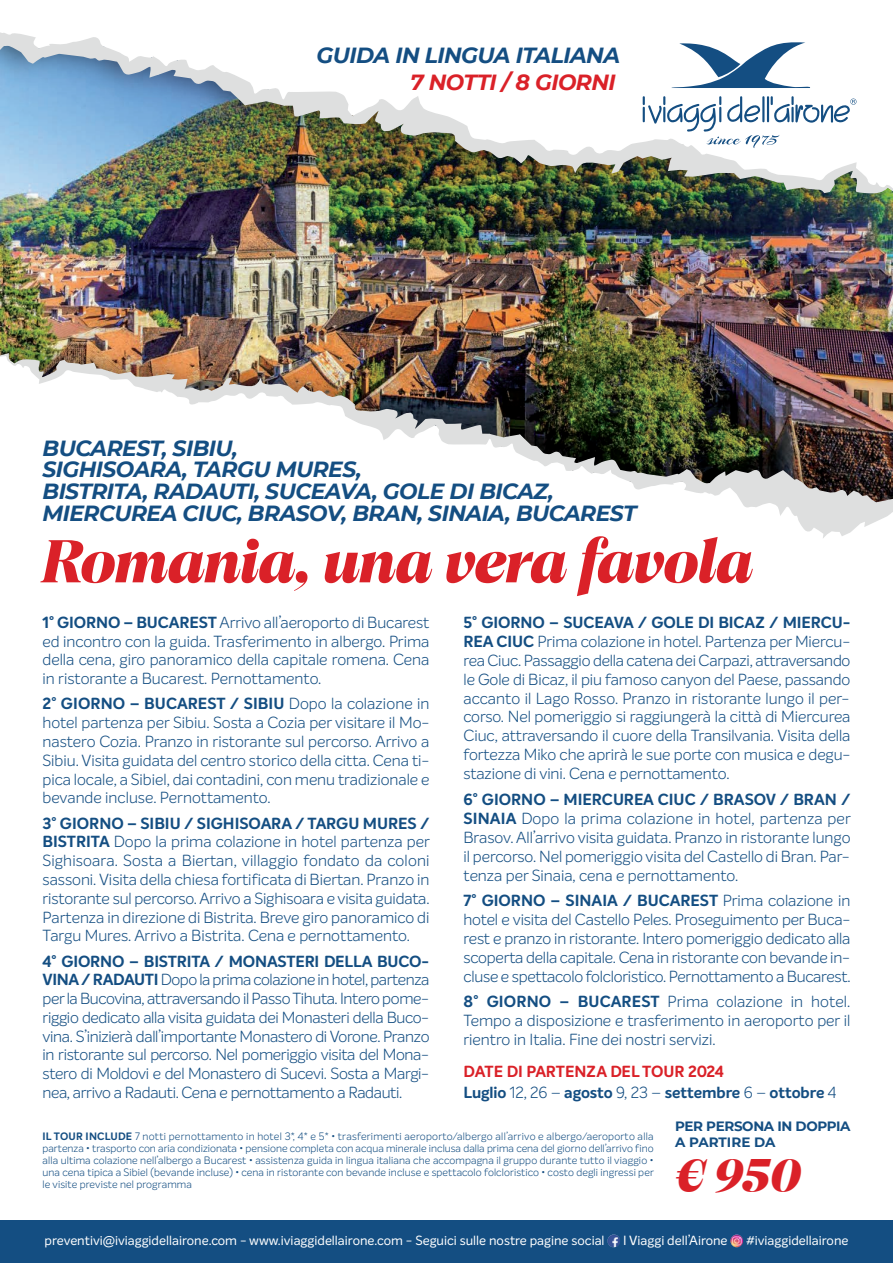
<style>
.page{position:relative;width:893px;height:1263px;background:#fff}
.page>*{position:absolute;margin:0;border:0;box-sizing:border-box;transform-origin:0 0}
.t1{font:61.95px "Cotford Display Bold Italic";letter-spacing:-.005em;color:#da2128}
.t2{font:48px "Cotford Display Bold Italic";color:#da2128}
.t3{font:italic 700 21.9px/21.8px "Montserrat";letter-spacing:-.025em;color:#144e82}
.t4{font:italic 700 21.9px "Montserrat";letter-spacing:-.025em;color:#da2128}
.t5{font:300 15.75px/18.8px "Intelo";letter-spacing:-.005em;color:#144e82;text-align:justify}
.t6{font:700 15.75px/21px "Intelo";letter-spacing:-.005em;color:#144e82}
.t7{font:700 13.5px/16.2px "Montserrat";letter-spacing:-.025em;color:#144e82}
.t8{font:13.05px "Intelo";color:#fff}
.t9{font:300 10.5px/12px "Intelo";letter-spacing:.01em;color:#144e82;text-align:justify}
.s1{font-weight:700}
.s2{color:#da2128}
.s3{font-weight:300}
</style>
<div class="page">
<img style="left:0;top:201px;width:893px;height:49px">
<img style="left:0;top:32px;width:893px;height:169px">
<svg style="left:670px;top:42px;width:142px;height:46px"></svg>
<svg style="left:643px;top:96px;width:213px;height:52px"></svg>
<img style="left:0;top:250px;width:893px;height:103px">
<img style="left:0;top:353px;width:893px;height:185px">
<div style="left:0;top:1220px;width:893px;height:43px;background:#144e82"></div>
<svg style="left:607px;top:1234px;width:13px;height:13px"></svg>
<svg style="left:730px;top:1234px;width:13px;height:13px"></svg>
<h3 class="t3" style="left:317px;top:44px;width:305px">GUIDA IN LINGUA ITALIANA</h3>
<h3 class="t4" style="left:410px;top:69px;width:207px">7 NOTTI / 8 GIORNI</h3>
<h3 class="t3" style="left:42px;top:437px;width:596px">BUCAREST, SIBIU,<br>SIGHISOARA, TARGU MURES,<br>BISTRITA, RADAUTI, SUCEAVA, GOLE DI BICAZ, MIERCUREA CIUC, BRASOV, BRAN, SINAIA, BUCAREST</h3>
<h1 class="t1" style="left:42px;top:535px;width:712px">Romania, una vera favola</h1>
<p class="t5" style="left:43px;top:614px;width:388px"><span class="s1">1° GIORNO – BUCAREST</span> Arrivo all’aeroporto di Bucarest ed incontro con la guida. Trasferimento in albergo. Prima della cena, giro panoramico della capitale romena. Cena in ristorante a Bucarest. Pernottamento.</p>
<p class="t5" style="left:43px;top:695px;width:388px"><span class="s1">2° GIORNO – BUCAREST / SIBIU</span> Dopo la colazione in hotel partenza per Sibiu. Sosta a Cozia per visitare il Mo&shy;nastero Cozia. Pranzo in ristorante sul percorso. Arrivo a Sibiu. Visita guidata del centro storico della citta. Cena ti&shy;pica locale, a Sibiel, dai contadini, con menu tradizionale e bevande incluse. Pernottamento.</p>
<p class="t5" style="left:43px;top:815px;width:389px"><span class="s1">3° GIORNO – SIBIU / SIGHISOARA / TARGU MURES / BISTRITA</span> Dopo la prima colazione in hotel partenza per Sighisoara. Sosta a Biertan, villaggio fondato da coloni sassoni. Visita della chiesa fortificata di Biertan. Pranzo in ristorante sul percorso. Arrivo a Sighisoara e visita guidata.<br>Partenza in direzione di Bistrita. Breve giro panoramico di Targu Mures. Arrivo a Bistrita. Cena e pernottamento.</p>
<p class="t5" style="left:43px;top:953px;width:388px"><span class="s1">4° GIORNO – BISTRITA / MONASTERI DELLA BUCO-VINA / RADAUTI</span> Dopo la prima colazione in hotel, partenza per la Bucovina, attraversando il Passo Tihuta. Intero pome&shy;riggio dedicato alla visita guidata dei Monasteri della Buco&shy;vina. S’inizierà dall’importante Monastero di Vorone. Pranzo in ristorante sul percorso. Nel pomeriggio visita del Mona&shy;stero di Moldovi e del Monastero di Sucevi. Sosta a Margi&shy;nea, arrivo a Radauti. Cena e pernottamento a Radauti.</p>
<p class="t5" style="left:463px;top:614px;width:388px"><span class="s1">5° GIORNO – SUCEAVA / GOLE DI BICAZ / MIERCU-REA CIUC</span> Prima colazione in hotel. Partenza per Miercu&shy;rea Ciuc. Passaggio della catena dei Carpazi, attraversando le Gole di Bicaz, il piu famoso canyon del Paese, passando accanto il Lago Rosso. Pranzo in ristorante lungo il per&shy;corso. Nel pomeriggio si raggiungerà la città di Miercurea Ciuc, attraversando il cuore della Transilvania. Visita della fortezza Miko che aprirà le sue porte con musica e degu&shy;stazione di vini. Cena e pernottamento.</p>
<p class="t5" style="left:463px;top:791px;width:389px"><span class="s1">6° GIORNO – MIERCUREA CIUC / BRASOV / BRAN / SINAIA</span> Dopo la prima colazione in hotel, partenza per Brasov. All’arrivo visita guidata. Pranzo in ristorante lungo il percorso. Nel pomeriggio visita del Castello di Bran. Par&shy;tenza per Sinaia, cena e pernottamento.</p>
<p class="t5" style="left:463px;top:892px;width:389px"><span class="s1">7° GIORNO – SINAIA / BUCAREST</span> Prima colazione in hotel e visita del Castello Peles. Proseguimento per Buca&shy;rest e pranzo in ristorante. Intero pomeriggio dedicato alla scoperta della capitale. Cena in ristorante con bevande in&shy;cluse e spettacolo folcloristico. Pernottamento a Bucarest.</p>
<p class="t5" style="left:463px;top:993px;width:388px"><span class="s1">8° GIORNO – BUCAREST</span> Prima colazione in hotel.<br>Tempo a disposizione e trasferimento in aeroporto per il rientro in Italia. Fine dei nostri servizi.</p>
<p class="t6" style="left:463px;top:1062px;width:375px"><span class="s2">DATE DI PARTENZA DEL TOUR 2024<br></span>Luglio <span class="s3">12, 26 –</span> agosto <span class="s3">9, 23 –</span> settembre <span class="s3">6 –</span> ottobre <span class="s3">4</span></p>
<p class="t9" style="left:43px;top:1131px;width:613px"><span class="s1">IL TOUR INCLUDE</span> 7 notti pernottamento in hotel 3*, 4* e 5* • trasferimenti aeroporto/albergo all’arrivo e albergo/aeroporto alla partenza • trasporto con aria condizionata • pensione completa con acqua minerale inclusa dalla prima cena del giorno dell’arrivo fino alla ultima colazione nell’albergo a Bucarest • assistenza guida in lingua italiana che accompagna il gruppo durante tutto il viaggio • una cena tipica a Sibiel (bevande incluse) • cena in ristorante con bevande incluse e spettacolo folcloristico • costo degli ingressi per le visite previste nel programma</p>
<p class="t7" style="left:675px;top:1118px;width:177px">PER PERSONA IN DOPPIA<br>A PARTIRE DA</p>
<h2 class="t2" style="left:675px;top:1155px;width:127px">€ 950</h2>
<p class="t8" style="left:45px;top:1234px;width:562px">preventivi@iviaggidellairone.com - www.iviaggidellairone.com - Seguici sulle nostre pagine social</p>
<p class="t8" style="left:623px;top:1234px;width:106px">I Viaggi dell’Airone</p>
<p class="t8" style="left:746px;top:1234px;width:104px">#iviaggidellairone</p>
</div>
